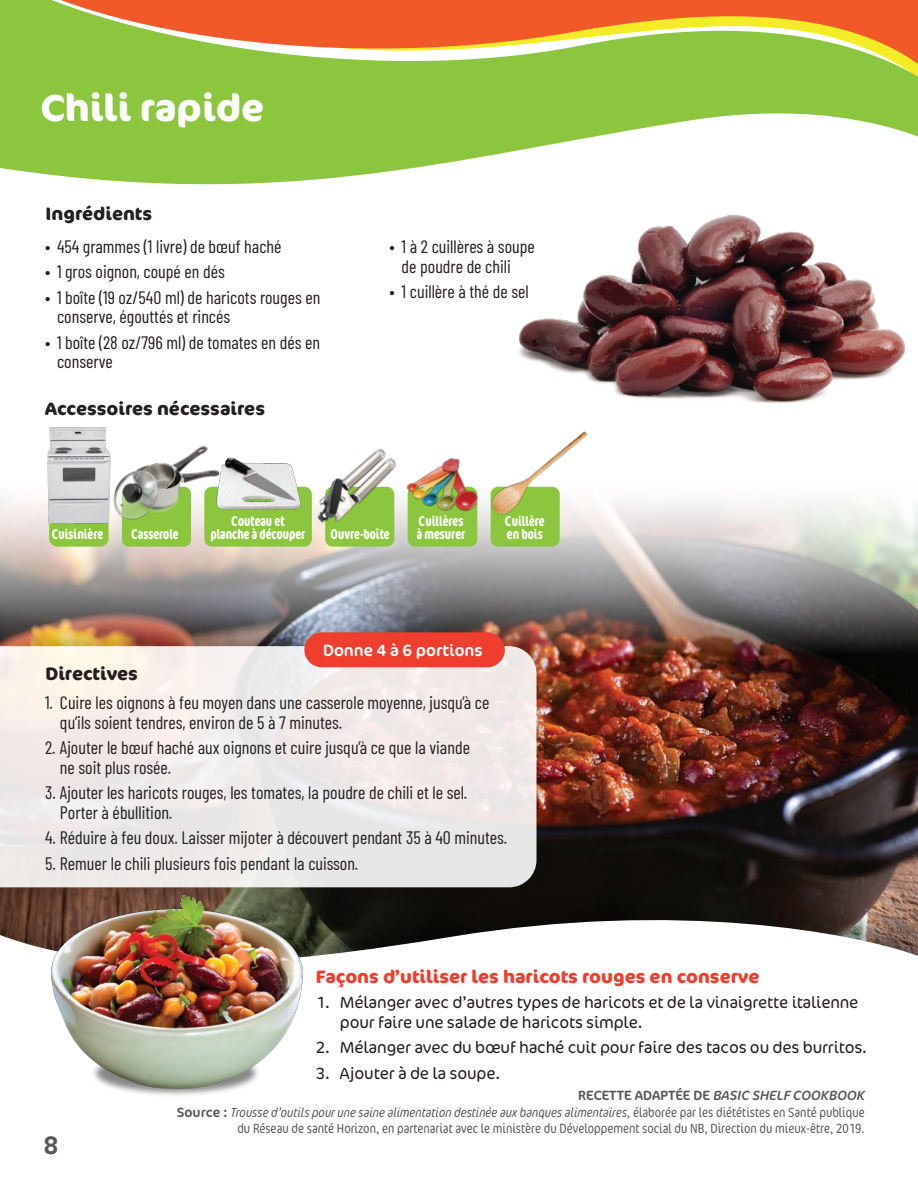
<style>
.page{position:relative;width:918px;height:1188px;background:#fff}
.page>*{position:absolute;margin:0;border:0;box-sizing:border-box;transform-origin:0 0}
.Nom_recette{font:700 37.5px "Cocon Pro";color:#fff}
.t1{font:25.5px "Cocon Pro";color:#57585a}
.t2{font:18px/19.5px "Barlow Condensed";color:#231f20}
.t3{font:700 18px "Cocon Pro";color:#231f20}
.t4{font:700 18px "Cocon Pro";color:#ef3e2e}
.t5{font:300 16.5px/19.5px "Cocon Pro";letter-spacing:-.01em;color:#231f20}
.t6{font:16.5px "Cocon Pro";color:#fff}
.t7{font:14.25px/13.5px "Cocon Pro Bold Excon";color:#fff}
.t8{font:300 condensed 13.5px/16.2px "Cocon Pro";color:#57585a;text-align:right}
.s1{font-weight:400;font-stretch:normal}
.s2{font-weight:400;font-style:italic;font-stretch:normal}
.s3{font-style:italic}
</style>
<div class="page">
<svg style="left:0;top:0;width:918px;height:185px;fill:#8bc63e"></svg>
<img style="left:560px;top:654px;width:358px;height:227px">
<img style="left:560px;top:881px;width:358px;height:19px">
<svg style="left:0;top:900px;width:918px;height:57px"></svg>
<img style="left:0;top:486px;width:918px;height:168px">
<img style="left:0;top:618px;width:560px;height:287px">
<svg style="left:0;top:646px;width:537px;height:241px;background:#efe9e7"></svg>
<div style="left:49px;top:495px;width:60px;height:52px;background:#8bc63e;border-radius:8px"></div>
<img style="left:47px;top:427px;width:59px;height:97px">
<div style="left:408px;top:487px;width:69px;height:60px;background:#8bc63e;border-radius:8px"></div>
<img style="left:409px;top:458px;width:75px;height:59px">
<div style="left:325px;top:487px;width:69px;height:60px;background:#8bc63e;border-radius:8px"></div>
<img style="left:303px;top:448px;width:106px;height:82px">
<div style="left:122px;top:487px;width:69px;height:60px;background:#8bc63e;border-radius:7px"></div>
<img style="left:101px;top:443px;width:112px;height:82px">
<div style="left:491px;top:487px;width:69px;height:60px;background:#8bc63e;border-radius:8px"></div>
<img style="left:486px;top:431px;width:112px;height:90px">
<div style="left:204px;top:487px;width:108px;height:60px;background:#8bc63e;border-radius:8px"></div>
<img style="left:213px;top:457px;width:88px;height:53px">
<img style="left:519px;top:215px;width:387px;height:188px">
<img style="left:49px;top:894px;width:257px;height:202px">
<div style="left:304px;top:632px;width:201px;height:35px;background:#ef3e2e;border-radius:17px"></div>
<p class="Nom_recette" style="left:40px;top:82px;width:225px">Chili rapide</p>
<p class="t3" style="left:46px;top:202px;width:108px">Ingrédients</p>
<p class="t2" style="left:45px;top:235px;width:238px">• 454 grammes (1 livre) de bœuf haché</p>
<p class="t2" style="left:45px;top:261px;width:181px">• 1 gros oignon, coupé en dés</p>
<p class="t2" style="left:57px;top:286px;width:265px;text-indent:-12px">• 1 boîte (19 oz/540 ml) de haricots rouges en conserve, égouttés et rincés</p>
<p class="t2" style="left:57px;top:331px;width:265px;text-indent:-12px">• 1 boîte (28 oz/796 ml) de tomates en dés en conserve</p>
<p class="t3" style="left:45px;top:396px;width:222px">Accessoires nécessaires</p>
<p class="t2" style="left:402px;top:236px;width:135px;text-indent:-12px">• 1 à 2 cuillères à soupe de poudre de chili</p>
<p class="t2" style="left:390px;top:281px;width:141px">• 1 cuillère à thé de sel</p>
<p class="t7" style="left:52px;top:527px;width:53px">Cuisinière</p>
<p class="t7" style="left:419px;top:513px;width:46px">Cuillères</p>
<p class="t7" style="left:210px;top:513px;width:96px;text-align:center">Couteau et planche à découper</p>
<p class="t7" style="left:131px;top:527px;width:49px">Casserole</p>
<p class="t7" style="left:331px;top:527px;width:61px">Ouvre-boîte</p>
<p class="t7" style="left:417px;top:527px;width:50px">à mesurer</p>
<p class="t7" style="left:505px;top:513px;width:41px">Cuillère en bois</p>
<p class="t3" style="left:45px;top:661px;width:94px">Directives</p>
<p class="t6" style="left:323px;top:639px;width:161px">Donne 4 à 6 portions</p>
<p class="t2" style="left:60px;top:692px;width:431px;text-indent:-15px">1. Cuire les oignons à feu moyen dans une casserole moyenne, jusqu’à ce qu’ils soient tendres, environ de 5 à 7 minutes.</p>
<p class="t2" style="left:60px;top:737px;width:412px;text-indent:-15px">2. Ajouter le bœuf haché aux oignons et cuire jusqu’à ce que la viande ne soit plus rosée.</p>
<p class="t2" style="left:60px;top:782px;width:409px;text-indent:-15px">3. Ajouter les haricots rouges, les tomates, la poudre de chili et le sel.<br>Porter à ébullition.</p>
<p class="t2" style="left:45px;top:827px;width:464px">4. Réduire à feu doux. Laisser mijoter à découvert pendant 35 à 40 minutes.</p>
<p class="t2" style="left:45px;top:852px;width:315px">5. Remuer le chili plusieurs fois pendant la cuisson.</p>
<h2 class="t1" style="left:43px;top:1128px;width:17px">8</h2>
<p class="t4" style="left:316px;top:964px;width:445px">Façons d’utiliser les haricots rouges en conserve</p>
<p class="t5" style="left:340px;top:993px;width:520px;text-indent:-24px">1. Mélanger avec d’autres types de haricots et de la vinaigrette italienne pour faire une salade de haricots simple.</p>
<p class="t5" style="left:316px;top:1038px;width:553px">2. Mélanger avec du bœuf haché cuit pour faire des tacos ou des burritos.</p>
<p class="t5" style="left:316px;top:1063px;width:186px">3. Ajouter à de la soupe.</p>
<p class="t8" style="left:177px;top:1088px;width:690px"><span class="s1">RECETTE ADAPTÉE DE</span> <span class="s2">BASIC SHELF COOKBOOK<br></span><span class="s1">Source :</span> <span class="s3">Trousse d’outils pour une saine alimentation destinée aux banques alimentaires</span>, élaborée par les diététistes en Santé publique du Réseau de santé Horizon, en partenariat avec le ministère du Développement social du NB, Direction du mieux-être, 2019.</p>
</div>
